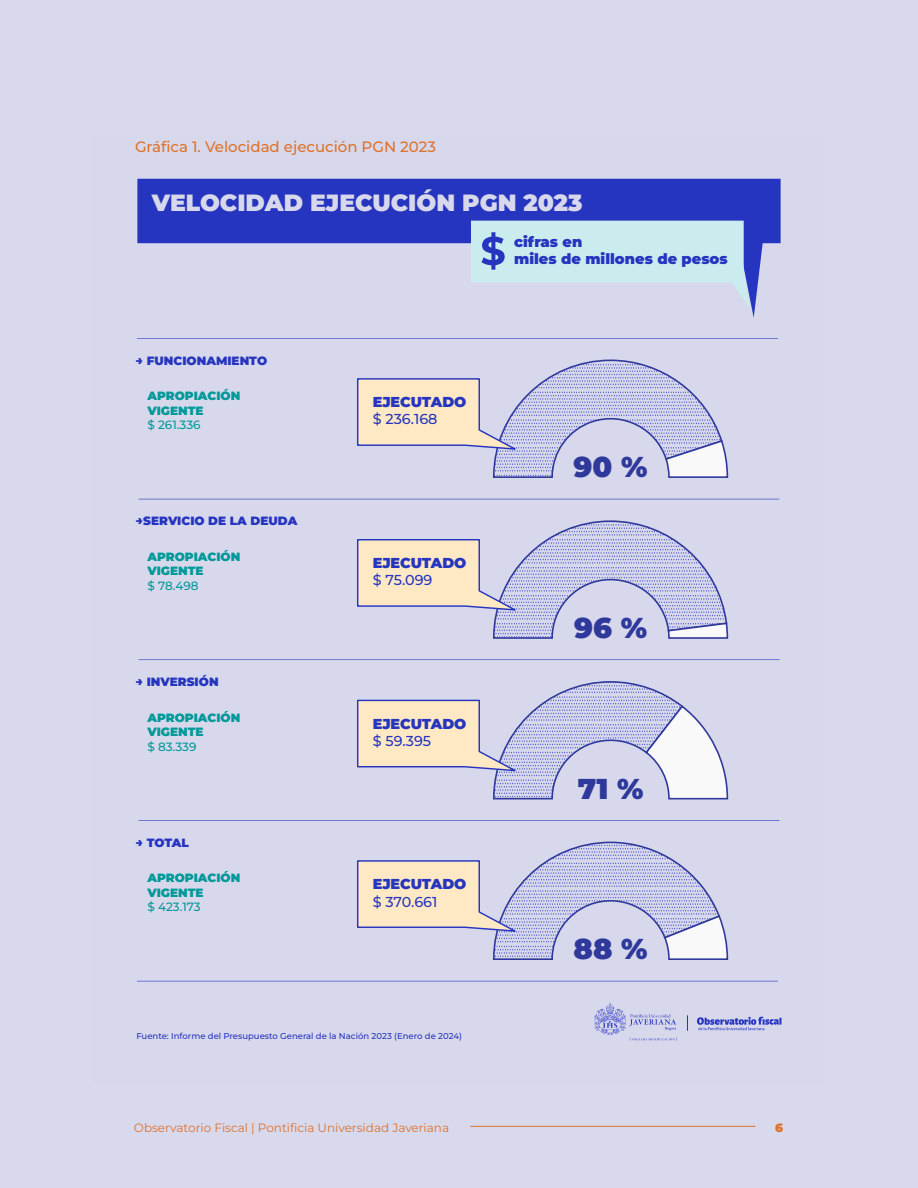
<style>
.page{position:relative;width:918px;height:1188px;background:#d9d9ed}
.page>*{position:absolute;margin:0;border:0;box-sizing:border-box;transform-origin:0 0}
.t1{font:900 28.8px "Montserrat";color:#2f399b}
.t2{font:900 23.4px "Montserrat";color:#d8d8ec}
.t3{font:500 15px "Montserrat";color:#de7329}
.t4{font:900 14.55px/16.8px "Montserrat";color:#2635bf}
.t5{font:900 14.4px "Montserrat";color:#2635bf}
.t6{font:500 14.4px "Montserrat";color:#2635bf}
.t7{font:900 12px/14.4px "Montserrat";color:#099}
.t8{font:900 12px "Montserrat";color:#2635bf}
.t9{font:12px "Montserrat";color:#dd722a}
.t10{font:500 12px "Montserrat";color:#099}
.t11{font:900 12px "Montserrat";color:#dd722a}
.t12{font:500 8.55px "Montserrat";color:#2635bf}
</style>
<div class="page">
<svg style="left:138px;top:499px;width:642px;height:1px"></svg>
<svg style="left:138px;top:820px;width:642px;height:1px"></svg>
<svg style="left:138px;top:659px;width:642px;height:1px"></svg>
<svg style="left:137px;top:338px;width:641px;height:1px"></svg>
<svg style="left:137px;top:981px;width:641px;height:1px"></svg>
<svg style="left:137px;top:179px;width:644px;height:139px;fill:#2635bf"></svg>
<svg style="left:594px;top:1003px;width:83px;height:38px"></svg>
<svg style="left:697px;top:1017px;width:85px;height:14px"></svg>
<svg style="left:471px;top:221px;width:279px;height:88px"></svg>
<svg style="left:357px;top:359px;width:372px;height:119px"></svg>
<svg style="left:357px;top:520px;width:372px;height:119px"></svg>
<svg style="left:357px;top:681px;width:372px;height:119px"></svg>
<svg style="left:357px;top:841px;width:372px;height:119px"></svg>
<hr style="left:470px;top:1126px;width:285px;height:1px;background:#dd722a">
<p class="t3" style="left:135px;top:136px;width:303px">Gráfica 1. Velocidad ejecución PGN 2023</p>
<h2 class="t2" style="left:152px;top:187px;width:432px">VELOCIDAD EJECUCIÓN PGN 2023</h2>
<p class="t8" style="left:136px;top:353px;width:133px">→ FUNCIONAMIENTO</p>
<p class="t7" style="left:147px;top:388px;width:94px">APROPIACIÓN<br>VIGENTE</p>
<p class="t10" style="left:147px;top:417px;width:55px">$ 261.336</p>
<p class="t8" style="left:136px;top:513px;width:163px">→SERVICIO DE LA DEUDA</p>
<p class="t7" style="left:147px;top:549px;width:94px">APROPIACIÓN<br>VIGENTE</p>
<p class="t10" style="left:147px;top:578px;width:53px">$ 78.498</p>
<p class="t8" style="left:136px;top:674px;width:84px">→ INVERSIÓN</p>
<p class="t7" style="left:147px;top:710px;width:94px">APROPIACIÓN<br>VIGENTE</p>
<p class="t10" style="left:147px;top:738px;width:51px">$ 83.339</p>
<p class="t8" style="left:136px;top:835px;width:54px">→ TOTAL</p>
<p class="t7" style="left:147px;top:871px;width:94px">APROPIACIÓN<br>VIGENTE</p>
<p class="t10" style="left:147px;top:899px;width:55px">$ 423.173</p>
<p class="t5" style="left:373px;top:393px;width:95px">EJECUTADO</p>
<p class="t6" style="left:373px;top:410px;width:66px">$ 236.168</p>
<p class="t5" style="left:373px;top:553px;width:95px">EJECUTADO</p>
<p class="t6" style="left:373px;top:571px;width:61px">$ 75.099</p>
<p class="t5" style="left:373px;top:714px;width:95px">EJECUTADO</p>
<p class="t6" style="left:373px;top:731px;width:60px">$ 59.395</p>
<p class="t5" style="left:373px;top:875px;width:95px">EJECUTADO</p>
<p class="t6" style="left:373px;top:892px;width:66px">$ 370.661</p>
<p class="t12" style="left:136px;top:1030px;width:327px">Fuente: Informe del Presupuesto General de la Nación 2023 (Enero de 2024)</p>
<p class="t4" style="left:514px;top:233px;width:215px">cifras en<br>miles de millones de pesos</p>
<h1 class="t1" style="left:574px;top:448px;width:75px">90 %</h1>
<h1 class="t1" style="left:574px;top:609px;width:74px">96 %</h1>
<h1 class="t1" style="left:578px;top:769px;width:67px">71 %</h1>
<h1 class="t1" style="left:574px;top:930px;width:75px">88 %</h1>
<p class="t9" style="left:134px;top:1120px;width:317px">Observatorio Fiscal | Pontificia Universidad Javeriana</p>
<p class="t11" style="left:775px;top:1120px;width:9px">6</p>
</div>
